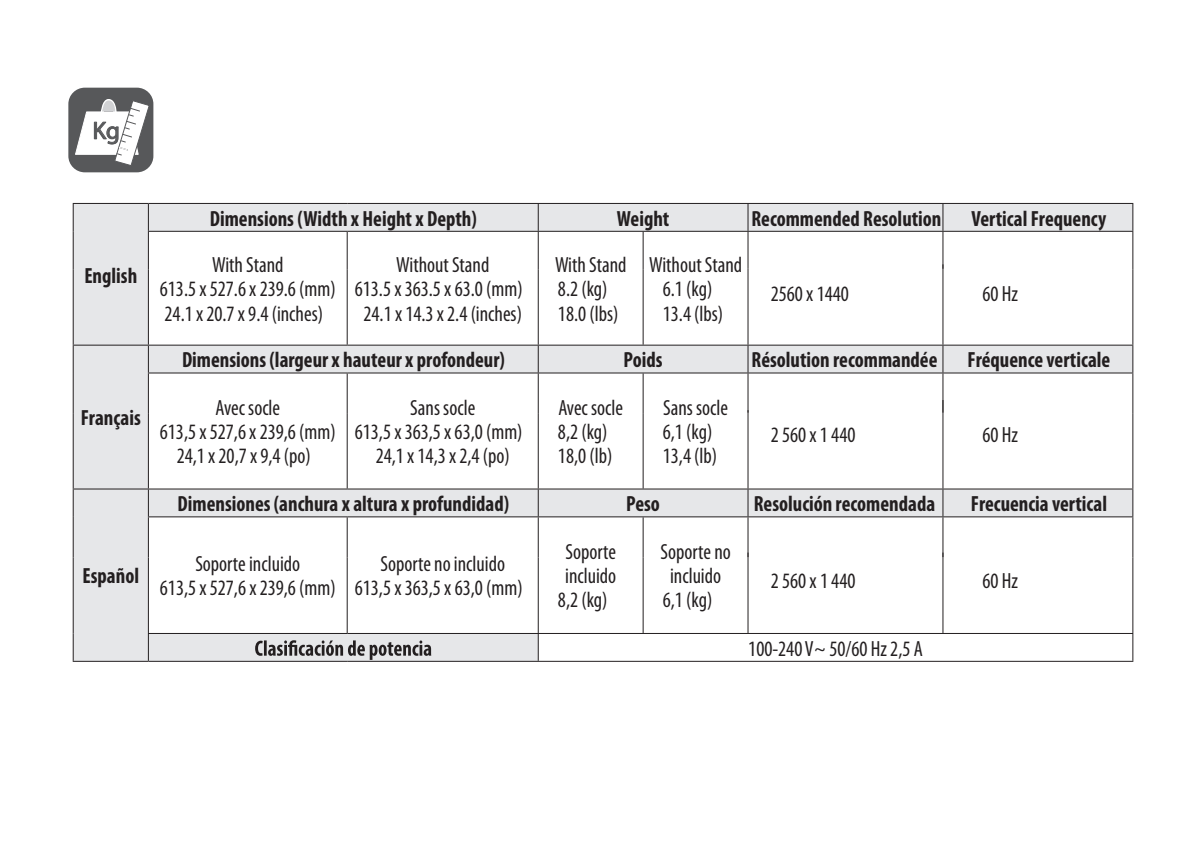
<style>
.page{position:relative;width:1194px;height:843px;background:#fff}
.page>*{position:absolute;margin:0;border:0;box-sizing:border-box;transform-origin:0 0}
.t1{font:24.8px "Myriad Pro";color:#57585a}
.t2{font:condensed 22px/24px "Myriad Pro";color:#231f20;text-align:center;scale:.95 1}
.t3{font:700 condensed 22px "Myriad Pro";color:#231f20;scale:.95 1}
</style>
<div class="page">
<div style="left:68px;top:88px;width:85px;height:84px;background:#57585a;border-radius:16px"></div>
<svg style="left:74px;top:204px;width:1058px;height:456px"></svg>
<svg style="left:255px;top:640px;width:176px;height:19px;background:#a1a0a2"></svg>
<svg style="left:75px;top:99px;width:75px;height:68px"></svg>
<hr style="left:73px;top:203px;width:75px;height:1px;background:#231f20">
<hr style="left:148px;top:203px;width:199px;height:1px;background:#231f20">
<hr style="left:347px;top:203px;width:786px;height:1px;background:#231f20">
<hr style="left:148px;top:231px;width:199px;height:1px;background:#231f20">
<hr style="left:347px;top:231px;width:786px;height:1px;background:#231f20">
<hr style="left:73px;top:344px;width:75px;height:1px;background:#231f20">
<hr style="left:148px;top:344px;width:199px;height:1px;background:#231f20">
<hr style="left:347px;top:344px;width:786px;height:1px;background:#231f20">
<hr style="left:148px;top:372px;width:199px;height:1px;background:#231f20">
<hr style="left:347px;top:372px;width:786px;height:1px;background:#231f20">
<hr style="left:73px;top:488px;width:75px;height:1px;background:#231f20">
<hr style="left:148px;top:488px;width:199px;height:1px;background:#231f20">
<hr style="left:347px;top:488px;width:786px;height:1px;background:#231f20">
<hr style="left:148px;top:516px;width:199px;height:1px;background:#231f20">
<hr style="left:347px;top:516px;width:786px;height:1px;background:#231f20">
<hr style="left:148px;top:633px;width:199px;height:1px;background:#231f20">
<hr style="left:347px;top:633px;width:786px;height:1px;background:#231f20">
<hr style="left:73px;top:660px;width:75px;height:1px;background:#231f20">
<hr style="left:148px;top:660px;width:199px;height:1px;background:#231f20">
<hr style="left:347px;top:660px;width:786px;height:1px;background:#231f20">
<svg style="left:73px;top:204px;width:1px;height:27px"></svg>
<hr style="left:73px;top:231px;width:1px;height:38px;background:#231f20">
<hr style="left:73px;top:269px;width:1px;height:75px;background:#231f20">
<svg style="left:73px;top:345px;width:1px;height:28px"></svg>
<hr style="left:73px;top:373px;width:1px;height:40px;background:#231f20">
<hr style="left:73px;top:413px;width:1px;height:75px;background:#231f20">
<svg style="left:73px;top:489px;width:1px;height:28px"></svg>
<hr style="left:73px;top:517px;width:1px;height:40px;background:#231f20">
<hr style="left:73px;top:557px;width:1px;height:76px;background:#231f20">
<svg style="left:73px;top:633px;width:1px;height:27px"></svg>
<svg style="left:148px;top:204px;width:1px;height:27px"></svg>
<hr style="left:148px;top:232px;width:1px;height:37px;background:#231f20">
<hr style="left:148px;top:269px;width:1px;height:75px;background:#231f20">
<svg style="left:148px;top:345px;width:1px;height:27px"></svg>
<hr style="left:148px;top:373px;width:1px;height:40px;background:#231f20">
<hr style="left:148px;top:413px;width:1px;height:75px;background:#231f20">
<svg style="left:148px;top:489px;width:1px;height:27px"></svg>
<hr style="left:148px;top:517px;width:1px;height:40px;background:#231f20">
<hr style="left:148px;top:557px;width:1px;height:76px;background:#231f20">
<svg style="left:148px;top:634px;width:1px;height:26px"></svg>
<hr style="left:347px;top:232px;width:1px;height:37px;background:#231f20">
<hr style="left:347px;top:269px;width:1px;height:75px;background:#231f20">
<hr style="left:347px;top:373px;width:1px;height:40px;background:#231f20">
<hr style="left:347px;top:413px;width:1px;height:75px;background:#231f20">
<hr style="left:347px;top:517px;width:1px;height:40px;background:#231f20">
<hr style="left:347px;top:557px;width:1px;height:76px;background:#231f20">
<svg style="left:538px;top:204px;width:1px;height:27px"></svg>
<hr style="left:538px;top:232px;width:1px;height:37px;background:#231f20">
<hr style="left:538px;top:269px;width:1px;height:75px;background:#231f20">
<svg style="left:538px;top:345px;width:1px;height:27px"></svg>
<hr style="left:538px;top:373px;width:1px;height:40px;background:#231f20">
<hr style="left:538px;top:413px;width:1px;height:75px;background:#231f20">
<svg style="left:538px;top:489px;width:1px;height:27px"></svg>
<hr style="left:538px;top:517px;width:1px;height:40px;background:#231f20">
<hr style="left:538px;top:557px;width:1px;height:76px;background:#231f20">
<svg style="left:538px;top:634px;width:1px;height:26px"></svg>
<hr style="left:643px;top:232px;width:1px;height:37px;background:#231f20">
<hr style="left:643px;top:269px;width:1px;height:75px;background:#231f20">
<hr style="left:643px;top:373px;width:1px;height:40px;background:#231f20">
<hr style="left:643px;top:413px;width:1px;height:75px;background:#231f20">
<hr style="left:643px;top:517px;width:1px;height:40px;background:#231f20">
<hr style="left:643px;top:557px;width:1px;height:76px;background:#231f20">
<svg style="left:748px;top:204px;width:1px;height:27px"></svg>
<hr style="left:748px;top:232px;width:1px;height:37px;background:#231f20">
<hr style="left:748px;top:269px;width:1px;height:75px;background:#231f20">
<svg style="left:748px;top:345px;width:1px;height:27px"></svg>
<hr style="left:748px;top:373px;width:1px;height:39px;background:#231f20">
<hr style="left:748px;top:410px;width:1px;height:78px;background:#231f20">
<svg style="left:748px;top:489px;width:1px;height:27px"></svg>
<hr style="left:748px;top:517px;width:1px;height:40px;background:#231f20">
<hr style="left:748px;top:552px;width:1px;height:81px;background:#231f20">
<svg style="left:942px;top:204px;width:1px;height:27px"></svg>
<hr style="left:942px;top:232px;width:1px;height:37px;background:#231f20">
<hr style="left:942px;top:264px;width:1px;height:80px;background:#231f20">
<svg style="left:942px;top:345px;width:1px;height:27px"></svg>
<hr style="left:942px;top:373px;width:1px;height:39px;background:#231f20">
<hr style="left:942px;top:400px;width:1px;height:88px;background:#231f20">
<svg style="left:942px;top:489px;width:1px;height:27px"></svg>
<hr style="left:942px;top:517px;width:1px;height:40px;background:#231f20">
<hr style="left:942px;top:552px;width:1px;height:81px;background:#231f20">
<svg style="left:1132px;top:204px;width:1px;height:27px"></svg>
<hr style="left:1132px;top:232px;width:1px;height:37px;background:#231f20">
<hr style="left:1132px;top:269px;width:1px;height:75px;background:#231f20">
<svg style="left:1132px;top:345px;width:1px;height:27px"></svg>
<hr style="left:1132px;top:373px;width:1px;height:40px;background:#231f20">
<hr style="left:1132px;top:413px;width:1px;height:75px;background:#231f20">
<svg style="left:1132px;top:489px;width:1px;height:27px"></svg>
<hr style="left:1132px;top:517px;width:1px;height:40px;background:#231f20">
<hr style="left:1132px;top:557px;width:1px;height:76px;background:#231f20">
<svg style="left:1132px;top:634px;width:1px;height:26px"></svg>
<p class="t1" style="left:93px;top:115px;width:29px">Kg</p>
<p class="t3" style="left:210px;top:204px;width:283px">Dimensions (Width x Height x Depth)</p>
<p class="t3" style="left:617px;top:204px;width:57px">Weight</p>
<p class="t3" style="left:751px;top:204px;width:202px">Recommended Resolution</p>
<p class="t3" style="left:971px;top:204px;width:144px">Vertical Frequency</p>
<p class="t3" style="left:84px;top:261px;width:57px">English</p>
<p class="t2" style="left:160px;top:253px;width:187px">With Stand<br>613.5 x 527.6 x 239.6 (mm)</p>
<p class="t2" style="left:355px;top:253px;width:178px">Without Stand<br>613.5 x 363.5 x 63.0 (mm)</p>
<p class="t2" style="left:555px;top:253px;width:199px;text-align:left">With Stand Without Stand<br>8.2 (kg)</p>
<p class="t2" style="left:663px;top:277px;width:54px">6.1 (kg)</p>
<p class="t2" style="left:771px;top:281px;width:84px">2560 x 1440</p>
<p class="t2" style="left:982px;top:281px;width:39px">60 Hz</p>
<p class="t2" style="left:165px;top:301px;width:168px">24.1 x 20.7 x 9.4 (inches)</p>
<p class="t2" style="left:364px;top:301px;width:168px">24.1 x 14.3 x 2.4 (inches)</p>
<p class="t2" style="left:558px;top:301px;width:65px">18.0 (lbs)</p>
<p class="t2" style="left:663px;top:301px;width:65px">13.4 (lbs)</p>
<p class="t3" style="left:182px;top:346px;width:341px">Dimensions (largeur x hauteur x profondeur)</p>
<p class="t3" style="left:624px;top:346px;width:43px">Poids</p>
<p class="t3" style="left:752px;top:346px;width:197px">Résolution recommandée</p>
<p class="t3" style="left:968px;top:346px;width:152px">Fréquence verticale</p>
<p class="t3" style="left:81px;top:404px;width:65px">Français</p>
<p class="t2" style="left:160px;top:395px;width:187px">Avec socle<br>613,5 x 527,6 x 239,6 (mm)</p>
<p class="t2" style="left:355px;top:395px;width:178px">Sans socle<br>613,5 x 363,5 x 63,0 (mm)</p>
<p class="t2" style="left:558px;top:395px;width:70px">Avec socle</p>
<p class="t2" style="left:663px;top:395px;width:70px">Sans socle</p>
<p class="t2" style="left:558px;top:419px;width:54px">8,2 (kg)</p>
<p class="t2" style="left:663px;top:419px;width:54px">6,1 (kg)</p>
<p class="t2" style="left:771px;top:422px;width:91px">2 560 x 1 440</p>
<p class="t2" style="left:982px;top:422px;width:39px">60 Hz</p>
<p class="t2" style="left:177px;top:443px;width:143px">24,1 x 20,7 x 9,4 (po)</p>
<p class="t2" style="left:376px;top:443px;width:143px">24,1 x 14,3 x 2,4 (po)</p>
<p class="t2" style="left:558px;top:443px;width:59px">18,0 (lb)</p>
<p class="t2" style="left:663px;top:443px;width:59px">13,4 (lb)</p>
<p class="t3" style="left:178px;top:490px;width:350px">Dimensiones (anchura x altura x profundidad)</p>
<p class="t3" style="left:626px;top:490px;width:37px">Peso</p>
<p class="t3" style="left:754px;top:490px;width:192px">Resolución recomendada</p>
<p class="t3" style="left:971px;top:490px;width:145px">Frecuencia vertical</p>
<p class="t2" style="left:566px;top:539px;width:55px">Soporte</p>
<p class="t2" style="left:661px;top:539px;width:76px">Soporte no</p>
<p class="t2" style="left:160px;top:551px;width:187px">Soporte incluido<br>613,5 x 527,6 x 239,6 (mm)</p>
<p class="t2" style="left:355px;top:551px;width:178px">Soporte no incluido<br>613,5 x 363,5 x 63,0 (mm)</p>
<p class="t3" style="left:83px;top:562px;width:61px">Español</p>
<p class="t2" style="left:565px;top:563px;width:55px">incluido</p>
<p class="t2" style="left:670px;top:563px;width:55px">incluido</p>
<p class="t2" style="left:771px;top:568px;width:91px">2 560 x 1 440</p>
<p class="t2" style="left:982px;top:568px;width:39px">60 Hz</p>
<p class="t2" style="left:558px;top:587px;width:54px">8,2 (kg)</p>
<p class="t2" style="left:663px;top:587px;width:54px">6,1 (kg)</p>
<p class="t2" style="left:748px;top:636px;width:185px">100-240 V~ 50/60 Hz 2,5 A</p>
</div>
